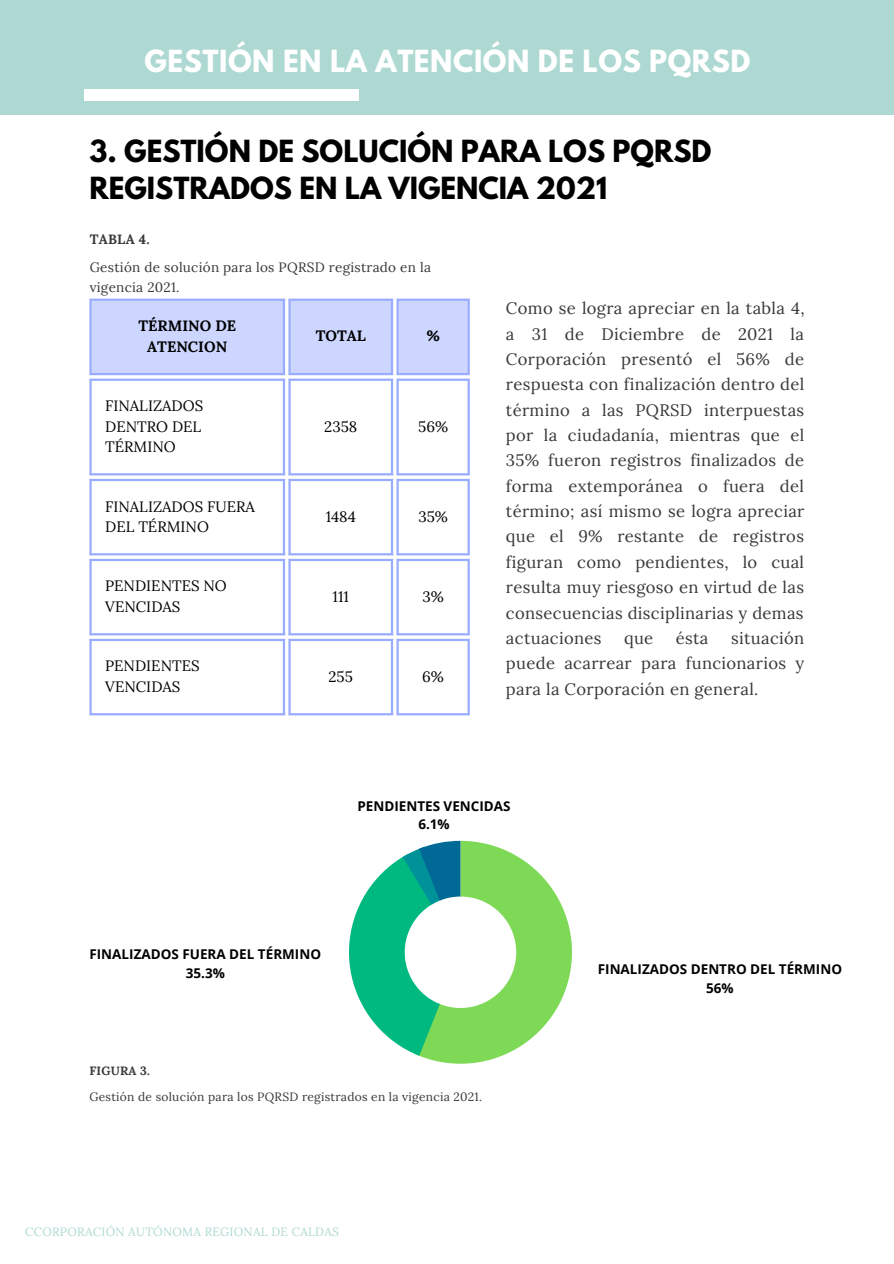
<style>
.page{position:relative;width:894px;height:1264px;background:#fff}
.page>*{position:absolute;margin:0;border:0;box-sizing:border-box;transform-origin:0 0}
.t1{font:700 27px/37.2px "League Spartan";color:#000}
.t2{font:700 27px "League Spartan";letter-spacing:.02em;color:#fff}
.t3{font:16.65px/25.3px "Lora";letter-spacing:.02em;color:#383838;text-align:justify}
.t4{font:15px/20.2px "Lora";color:#000}
.t5{font:700 15px/20.2px "Lora";color:#000;text-align:center}
.t6{font:700 13.5px "Open Sans";color:#000}
.t7{font:13.5px/20.2px "Lora";letter-spacing:.02em;color:#383838}
.t8{font:700 13.5px "Lora";letter-spacing:.02em;color:#383838}
.t9{font:12px "Lora";letter-spacing:.02em;color:#383838}
.t10{font:12px "Lora";letter-spacing:.02em;color:#add9d2}
.t11{font:700 12px "Lora";letter-spacing:.02em;color:#383838}
</style>
<div class="page">
<div style="left:0;top:0;width:893px;height:115px;background:#add9d2"></div>
<svg style="left:349px;top:840px;width:223px;height:223px"></svg>
<div style="left:84px;top:89px;width:274px;height:12px;background:#fff"></div>
<div style="left:92px;top:300px;width:375px;height:73px;background:#cdd6ff"></div>
<hr style="left:89px;top:301px;width:3px;height:72px;background:#99acff">
<hr style="left:283px;top:301px;width:2px;height:72px;background:#99acff">
<hr style="left:89px;top:298px;width:196px;height:3px;background:#99acff">
<hr style="left:89px;top:373px;width:196px;height:2px;background:#99acff">
<hr style="left:288px;top:301px;width:2px;height:72px;background:#99acff">
<hr style="left:391px;top:301px;width:2px;height:72px;background:#99acff">
<hr style="left:288px;top:298px;width:105px;height:3px;background:#99acff">
<hr style="left:288px;top:373px;width:105px;height:2px;background:#99acff">
<hr style="left:396px;top:301px;width:2px;height:72px;background:#99acff">
<hr style="left:467px;top:301px;width:2px;height:72px;background:#99acff">
<hr style="left:396px;top:298px;width:73px;height:3px;background:#99acff">
<hr style="left:396px;top:373px;width:73px;height:2px;background:#99acff">
<hr style="left:89px;top:381px;width:3px;height:92px;background:#99acff">
<hr style="left:283px;top:381px;width:2px;height:92px;background:#99acff">
<hr style="left:89px;top:378px;width:196px;height:3px;background:#99acff">
<hr style="left:89px;top:473px;width:196px;height:2px;background:#99acff">
<hr style="left:288px;top:381px;width:2px;height:92px;background:#99acff">
<hr style="left:391px;top:381px;width:2px;height:92px;background:#99acff">
<hr style="left:288px;top:378px;width:105px;height:3px;background:#99acff">
<hr style="left:288px;top:473px;width:105px;height:2px;background:#99acff">
<hr style="left:396px;top:381px;width:2px;height:92px;background:#99acff">
<hr style="left:467px;top:381px;width:2px;height:92px;background:#99acff">
<hr style="left:396px;top:378px;width:73px;height:3px;background:#99acff">
<hr style="left:396px;top:473px;width:73px;height:2px;background:#99acff">
<hr style="left:89px;top:481px;width:3px;height:72px;background:#99acff">
<hr style="left:283px;top:481px;width:2px;height:72px;background:#99acff">
<hr style="left:89px;top:479px;width:196px;height:2px;background:#99acff">
<hr style="left:89px;top:553px;width:196px;height:2px;background:#99acff">
<hr style="left:288px;top:481px;width:2px;height:72px;background:#99acff">
<hr style="left:391px;top:481px;width:2px;height:72px;background:#99acff">
<hr style="left:288px;top:479px;width:105px;height:2px;background:#99acff">
<hr style="left:288px;top:553px;width:105px;height:2px;background:#99acff">
<hr style="left:396px;top:481px;width:2px;height:72px;background:#99acff">
<hr style="left:467px;top:481px;width:2px;height:72px;background:#99acff">
<hr style="left:396px;top:479px;width:73px;height:2px;background:#99acff">
<hr style="left:396px;top:553px;width:73px;height:2px;background:#99acff">
<hr style="left:89px;top:561px;width:3px;height:72px;background:#99acff">
<hr style="left:283px;top:561px;width:2px;height:72px;background:#99acff">
<hr style="left:89px;top:559px;width:196px;height:2px;background:#99acff">
<hr style="left:89px;top:633px;width:196px;height:2px;background:#99acff">
<hr style="left:288px;top:561px;width:2px;height:72px;background:#99acff">
<hr style="left:391px;top:561px;width:2px;height:72px;background:#99acff">
<hr style="left:288px;top:559px;width:105px;height:2px;background:#99acff">
<hr style="left:288px;top:633px;width:105px;height:2px;background:#99acff">
<hr style="left:396px;top:561px;width:2px;height:72px;background:#99acff">
<hr style="left:467px;top:561px;width:2px;height:72px;background:#99acff">
<hr style="left:396px;top:559px;width:73px;height:2px;background:#99acff">
<hr style="left:396px;top:633px;width:73px;height:2px;background:#99acff">
<hr style="left:89px;top:641px;width:3px;height:72px;background:#99acff">
<hr style="left:283px;top:641px;width:2px;height:72px;background:#99acff">
<hr style="left:89px;top:638px;width:196px;height:3px;background:#99acff">
<hr style="left:89px;top:713px;width:196px;height:2px;background:#99acff">
<hr style="left:288px;top:641px;width:2px;height:72px;background:#99acff">
<hr style="left:391px;top:641px;width:2px;height:72px;background:#99acff">
<hr style="left:288px;top:638px;width:105px;height:3px;background:#99acff">
<hr style="left:288px;top:713px;width:105px;height:2px;background:#99acff">
<hr style="left:396px;top:641px;width:2px;height:72px;background:#99acff">
<hr style="left:467px;top:641px;width:2px;height:72px;background:#99acff">
<hr style="left:396px;top:638px;width:73px;height:3px;background:#99acff">
<hr style="left:396px;top:713px;width:73px;height:2px;background:#99acff">
<p class="t2" style="left:144px;top:48px;width:607px">GESTIÓN EN LA ATENCIÓN DE LOS PQRSD</p>
<p class="t1" style="left:89px;top:135px;width:623px">3. GESTIÓN DE SOLUCIÓN PARA LOS PQRSD<br>REGISTRADOS EN LA VIGENCIA 2021</p>
<p class="t8" style="left:90px;top:230px;width:61px">TABLA 4.</p>
<p class="t7" style="left:90px;top:257px;width:343px">Gestión de solución para los PQRSD registrado en la vigencia 2021.</p>
<p class="t5" style="left:138px;top:315px;width:99px">TÉRMINO DE<br>ATENCION</p>
<p class="t4" style="left:105px;top:395px;width:99px">FINALIZADOS<br>DENTRO DEL<br>TÉRMINO</p>
<p class="t5" style="left:315px;top:326px;width:52px">TOTAL</p>
<p class="t5" style="left:426px;top:326px;width:15px">%</p>
<p class="t4" style="left:324px;top:416px;width:35px">2358</p>
<p class="t4" style="left:418px;top:416px;width:31px">56%</p>
<p class="t4" style="left:105px;top:496px;width:151px">FINALIZADOS FUERA<br>DEL TÉRMINO</p>
<p class="t4" style="left:325px;top:506px;width:32px">1484</p>
<p class="t4" style="left:418px;top:506px;width:31px">35%</p>
<p class="t4" style="left:105px;top:576px;width:123px">PENDIENTES NO<br>VENCIDAS</p>
<p class="t4" style="left:332px;top:586px;width:18px">111</p>
<p class="t4" style="left:422px;top:586px;width:23px">3%</p>
<p class="t4" style="left:105px;top:656px;width:96px">PENDIENTES<br>VENCIDAS</p>
<p class="t4" style="left:328px;top:666px;width:26px">255</p>
<p class="t4" style="left:422px;top:666px;width:23px">6%</p>
<p class="t3" style="left:506px;top:296px;width:300px">Como se logra apreciar en la tabla 4, a 31 de Diciembre de 2021 la Corporación presentó el 56% de respuesta con finalización dentro del término a las PQRSD interpuestas por la ciudadanía, mientras que el 35% fueron registros finalizados de forma extemporánea o fuera del término; así mismo se logra apreciar que el 9% restante de registros figuran como pendientes, lo cual resulta muy riesgoso en virtud de las consecuencias disciplinarias y demas actuaciones</p>
<p class="t3" style="left:506px;top:625px;width:300px;text-indent:225px">situación puede acarrear para funcionarios y para la Corporación en general.</p>
<p class="t3" style="left:624px;top:625px;width:31px">que</p>
<p class="t3" style="left:675px;top:625px;width:34px">ésta</p>
<p class="t6" style="left:357px;top:796px;width:155px">PENDIENTES VENCIDAS</p>
<p class="t6" style="left:418px;top:814px;width:33px">6.1%</p>
<p class="t6" style="left:89px;top:945px;width:233px">FINALIZADOS FUERA DEL TÉRMINO</p>
<p class="t6" style="left:186px;top:963px;width:41px">35.3%</p>
<p class="t11" style="left:89px;top:1062px;width:62px">FIGURA 3.</p>
<p class="t9" style="left:89px;top:1088px;width:394px">Gestión de solución para los PQRSD registrados en la vigencia 2021.</p>
<p class="t10" style="left:25px;top:1223px;width:315px">CCORPORACIÓN AUTÓNOMA REGIONAL DE CALDAS</p>
<p class="t6" style="left:597px;top:959px;width:246px">FINALIZADOS DENTRO DEL TÉRMINO</p>
<p class="t6" style="left:706px;top:978px;width:29px">56%</p>
</div>
